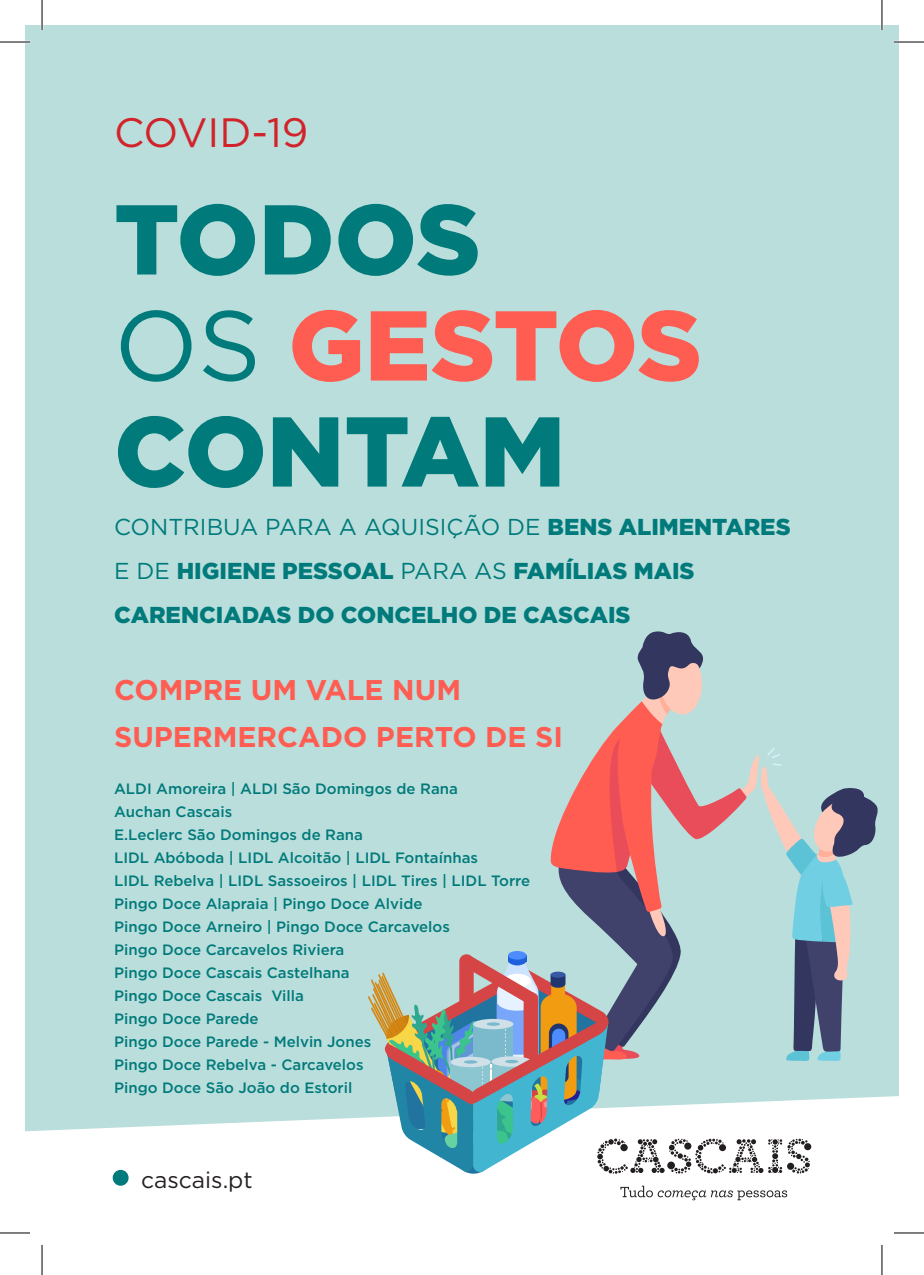
<style>
.page{position:relative;width:924px;height:1275px;background:#fff}
.page>*{position:absolute;margin:0;border:0;box-sizing:border-box;transform-origin:0 0}
.t1{font:900 98.8px "Gotham";color:#007a7b}
.t2{font:900 98.8px "Gotham";letter-spacing:-.005em;color:#ff5c52}
.t3{font:41px "Gotham";color:#d1232a}
.t4{font:700 28.4px "Gotham";color:#ff5c52}
.t5{font:900 23px/44px "Gotham";color:#007a7b}
.t6{font:23px "Gotham";color:#231f20}
.t7{font:500 15px "Gotham";color:#007a7b}
.s1{font-weight:400;color:#007a7b}
.s2{font-weight:400}
</style>
<div class="page">
<div style="left:25px;top:25px;width:873px;height:1225px;background:#badedb"></div>
<svg style="left:25px;top:1096px;width:873px;height:154px;background:#f7fbfa"></svg>
<svg style="left:620px;top:1185px;width:166px;height:15px;background:#dad9d9"></svg>
<div style="left:113px;top:1169px;width:15px;height:16px;background:#007a7b;border-radius:50%"></div>
<svg style="left:368px;top:631px;width:512px;height:546px"></svg>
<hr style="left:0;top:41px;width:30px;height:2px;background:#fff">
<hr style="left:893px;top:41px;width:30px;height:2px;background:#fff">
<hr style="left:0;top:1231px;width:30px;height:3px;background:#fff">
<hr style="left:893px;top:1231px;width:30px;height:3px;background:#fff">
<hr style="left:41px;top:0;width:2px;height:30px;background:#fff">
<hr style="left:41px;top:1245px;width:2px;height:30px;background:#fff">
<hr style="left:880px;top:0;width:2px;height:30px;background:#fff">
<hr style="left:880px;top:1245px;width:2px;height:30px;background:#fff">
<hr style="left:0;top:42px;width:30px;height:1px;background:#000">
<hr style="left:893px;top:42px;width:30px;height:1px;background:#000">
<hr style="left:0;top:1232px;width:30px;height:1px;background:#000">
<hr style="left:893px;top:1232px;width:30px;height:1px;background:#000">
<hr style="left:42px;top:0;width:1px;height:30px;background:#000">
<hr style="left:42px;top:1245px;width:1px;height:30px;background:#000">
<hr style="left:881px;top:0;width:1px;height:30px;background:#000">
<hr style="left:881px;top:1245px;width:1px;height:30px;background:#000">
<p class="t3" style="left:114px;top:106px;width:196px">COVID-19</p>
<p class="t1" style="left:114px;top:171px;width:368px">TODOS</p>
<p class="t2" style="left:114px;top:277px;width:589px"><span class="s1">OS</span> GESTOS</p>
<p class="t1" style="left:114px;top:383px;width:452px">CONTAM</p>
<p class="t5" style="left:114px;top:504px;width:677px"><span class="s2">CONTRIBUA PARA A AQUISIÇÃO DE</span> BENS ALIMENTARES<br><span class="s2">E DE</span> HIGIENE PESSOAL <span class="s2">PARA AS</span> FAMÍLIAS MAIS<br>CARENCIADAS DO CONCELHO DE CASCAIS</p>
<p class="t4" style="left:114px;top:671px;width:348px">COMPRE UM VALE NUM</p>
<p class="t4" style="left:114px;top:718px;width:450px">SUPERMERCADO PERTO DE SI</p>
<p class="t7" style="left:114px;top:779px;width:345px">ALDI Amoreira | ALDI São Domingos de Rana</p>
<p class="t7" style="left:114px;top:802px;width:120px">Auchan Cascais</p>
<p class="t7" style="left:114px;top:825px;width:250px">E.Leclerc São Domingos de Rana</p>
<p class="t7" style="left:114px;top:848px;width:365px">LIDL Abóboda | LIDL Alcoitão | LIDL Fontaínhas</p>
<p class="t7" style="left:114px;top:871px;width:417px">LIDL Rebelva | LIDL Sassoeiros | LIDL Tires | LIDL Torre</p>
<p class="t7" style="left:114px;top:894px;width:310px">Pingo Doce Alapraia | Pingo Doce Alvide</p>
<p class="t7" style="left:114px;top:917px;width:337px">Pingo Doce Arneiro | Pingo Doce Carcavelos</p>
<p class="t7" style="left:114px;top:940px;width:232px">Pingo Doce Carcavelos Riviera</p>
<p class="t7" style="left:114px;top:963px;width:237px">Pingo Doce Cascais Castelhana</p>
<p class="t7" style="left:114px;top:986px;width:191px">Pingo Doce Cascais Villa</p>
<p class="t7" style="left:114px;top:1009px;width:146px">Pingo Doce Parede</p>
<p class="t7" style="left:114px;top:1032px;width:258px">Pingo Doce Parede - Melvin Jones</p>
<p class="t7" style="left:114px;top:1055px;width:251px">Pingo Doce Rebelva - Carcavelos</p>
<p class="t7" style="left:114px;top:1078px;width:240px">Pingo Doce São João do Estoril</p>
<p class="t6" style="left:141px;top:1165px;width:113px">cascais.pt</p>
</div>
